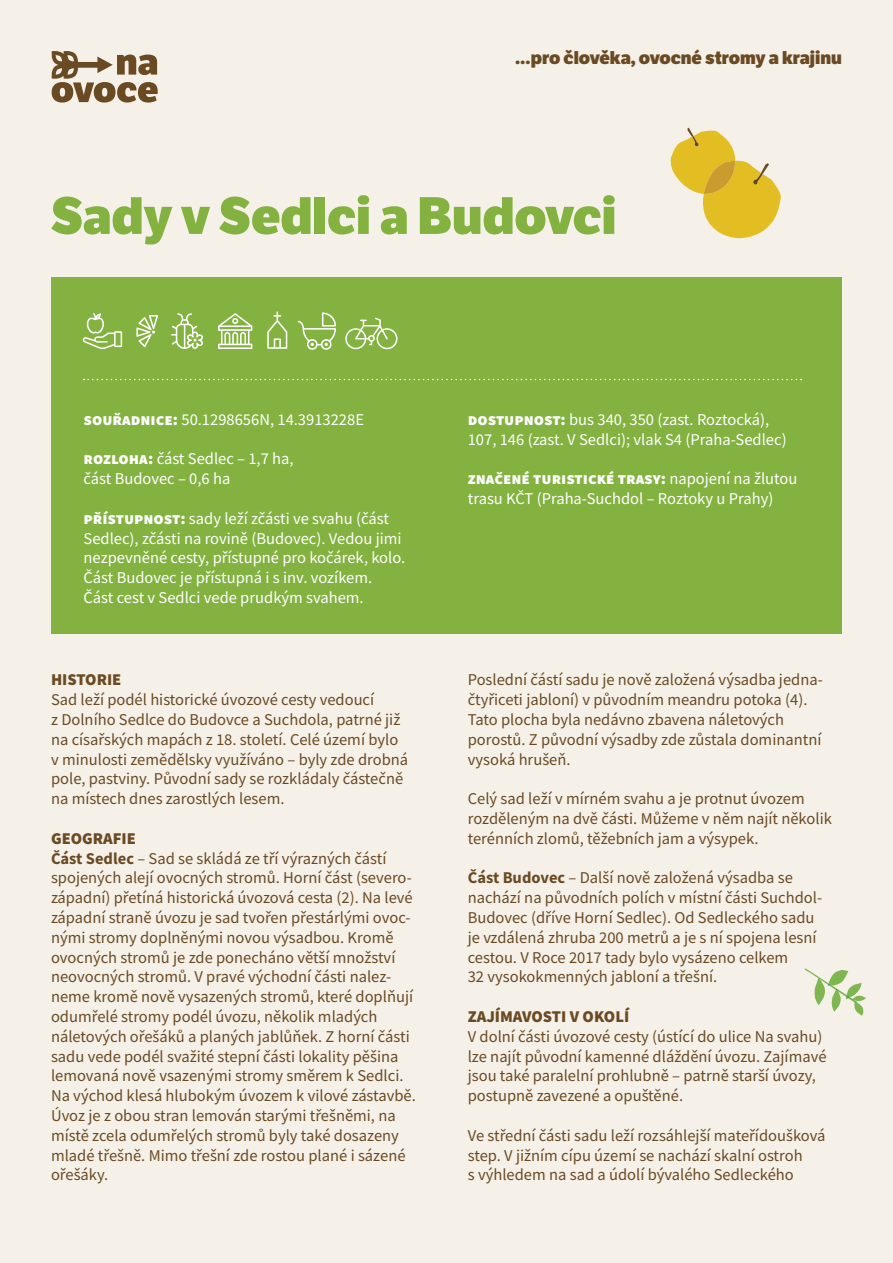
<style>
.page{position:relative;width:893px;height:1263px;background:#f5f1e9}
.page>*{position:absolute;margin:0;border:0;box-sizing:border-box;transform-origin:0 0}
.t1{font:800 51px "LFT Etica";color:#83b241}
.t2{font:800 18px "LFT Etica";color:#6a4a23}
.t3{font:16.5px/19.8px "Source Sans Pro";color:#6a4a23}
.t4{font:16.5px/19.8px "Source Sans Pro";color:#fff}
.t5{font:900 16.5px "Source Sans Pro";color:#6a4a23}
.s1{font-weight:900}
.s2{font-weight:700}
</style>
<div class="page">
<svg style="left:51px;top:51px;width:107px;height:52px"></svg>
<div style="left:51px;top:277px;width:791px;height:357px;background:#83b241"></div>
<svg style="left:84px;top:379px;width:717px;height:1px"></svg>
<svg style="left:670px;top:128px;width:111px;height:110px"></svg>
<svg style="left:804px;top:968px;width:62px;height:48px"></svg>
<svg style="left:267px;top:311px;width:20px;height:38px"></svg>
<svg style="left:82px;top:313px;width:40px;height:36px"></svg>
<svg style="left:136px;top:315px;width:22px;height:32px"></svg>
<svg style="left:298px;top:312px;width:38px;height:38px"></svg>
<svg style="left:171px;top:313px;width:32px;height:36px"></svg>
<svg style="left:218px;top:313px;width:34px;height:36px"></svg>
<svg style="left:345px;top:318px;width:52px;height:31px"></svg>
<p class="t2" style="left:515px;top:46px;width:328px">…pro člověka, ovocné stromy a krajinu</p>
<h1 class="t1" style="left:51px;top:184px;width:567px">Sady v Sedlci a Budovci</h1>
<p class="t4" style="left:84px;top:409px;width:282px"><span class="s1">souřadnice:</span> 50.1298656N, 14.3913228E</p>
<p class="t4" style="left:84px;top:449px;width:212px"><span class="s1">rozloha:</span> část Sedlec – 1,7 ha, část Budovec – 0,6 ha</p>
<p class="t4" style="left:84px;top:508px;width:323px"><span class="s1">přístupnost:</span> sady leží zčásti ve svahu (část Sedlec), zčásti na rovině (Budovec). Vedou jimi nezpevněné cesty, přístupné pro kočárek, kolo.<br>Část Budovec je přístupná i s inv. vozíkem.<br>Část cest v Sedlci vede prudkým svahem.</p>
<p class="t5" style="left:51px;top:668px;width:72px">Historie</p>
<p class="t3" style="left:51px;top:690px;width:359px">Sad leží podél historické úvozové cesty vedoucí<br>z Dolního Sedlce do Budovce a Suchdola, patrné již na císařských mapách z 18. století. Celé území bylo v minulosti zemědělsky využíváno – byly zde drobná pole, pastviny. Původní sady se rozkládaly částečně na místech dnes zarostlých lesem.</p>
<p class="t3" style="left:51px;top:828px;width:366px"><span class="s1">Geografie<br></span><span class="s2">Část Sedlec</span> – Sad se skládá ze tří výrazných částí spojených alejí ovocných stromů. Horní část (severo&shy;západní) přetíná historická úvozová cesta (2). Na levé západní straně úvozu je sad tvořen přestárlými ovoc&shy;nými stromy doplněnými novou výsadbou. Kromě ovocných stromů je zde ponecháno větší množství neovocných stromů. V pravé východní části nalez&shy;neme kromě nově vysazených stromů, které doplňují odumřelé stromy podél úvozu, několik mladých náletových ořešáků a planých jablůňek. Z horní části sadu vede podél svažité stepní části lokality pěšina lemovaná nově vsazenými stromy směrem k Sedlci.<br>Na východ klesá hlubokým úvozem k vilové zástavbě.<br>Úvoz je z obou stran lemován starými třešněmi, na místě zcela odumřelých stromů byly také dosazeny mladé třešně. Mimo třešní zde rostou plané i sázené ořešáky.</p>
<p class="t4" style="left:468px;top:409px;width:320px"><span class="s1">dostupnost:</span> bus 340, 350 (zast. Roztocká),<br>107, 146 (zast. V Sedlci); vlak S4 (Praha-Sedlec)</p>
<p class="t4" style="left:468px;top:469px;width:331px"><span class="s1">značené turistické trasy:</span> napojení na žlutou trasu KČT (Praha-Suchdol – Roztoky u Prahy)</p>
<p class="t3" style="left:468px;top:670px;width:357px">Poslední částí sadu je nově založená výsadba jedna&shy;čtyřiceti jabloní) v původním meandru potoka (4).<br>Tato plocha byla nedávno zbavena náletových porostů. Z původní výsadby zde zůstala dominantní vysoká hrušeň.</p>
<p class="t3" style="left:468px;top:789px;width:366px">Celý sad leží v mírném svahu a je protnut úvozem rozděleným na dvě části. Můžeme v něm najít několik terénních zlomů, těžebních jam a výsypek.</p>
<p class="t3" style="left:468px;top:868px;width:356px"><span class="s2">Část Budovec</span> – Další nově založená výsadba se nachází na původních polích v místní části Suchdol-Budovec (dříve Horní Sedlec). Od Sedleckého sadu je vzdálená zhruba 200 metrů a je s ní spojena lesní cestou. V Roce 2017 tady bylo vysázeno celkem<br>32 vysokokmenných jabloní a třešní.</p>
<p class="t5" style="left:468px;top:1005px;width:163px">Zajímavosti v okolí</p>
<p class="t3" style="left:468px;top:1026px;width:360px">V dolní části úvozové cesty (ústící do ulice Na svahu) lze najít původní kamenné dláždění úvozu. Zajímavé jsou také paralelní prohlubně – patrně starší úvozy, postupně zavezené a opuštěné.</p>
<p class="t3" style="left:468px;top:1125px;width:359px">Ve střední části sadu leží rozsáhlejší mateřídoušková step. V jižním cípu území se nachází skalní ostroh<br>s výhledem na sad a údolí bývalého Sedleckého</p>
</div>
